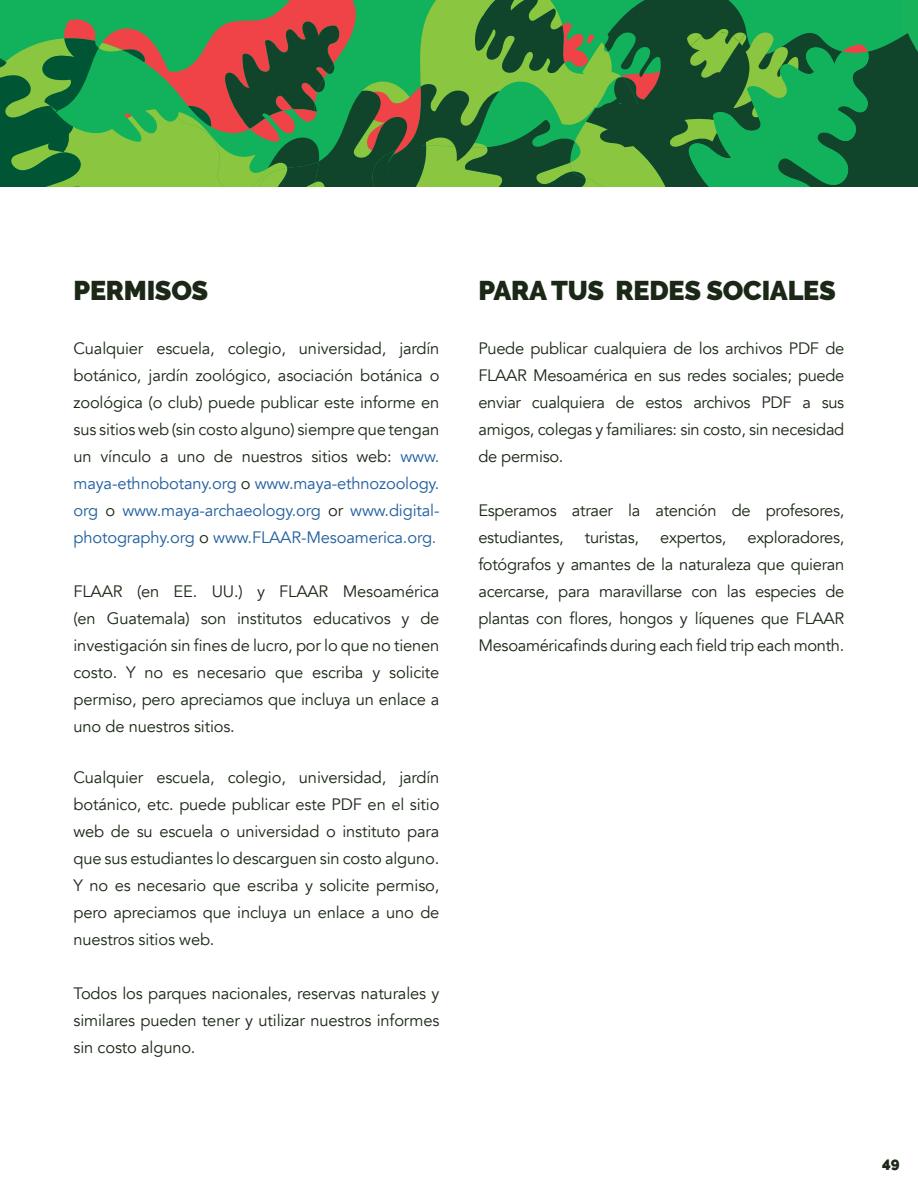
<style>
.page{position:relative;width:918px;height:1188px;background:#fff}
.page>*{position:absolute;margin:0;border:0;box-sizing:border-box;transform-origin:0 0}
.t1{font:900 27px "Raleway";letter-spacing:-.01em;color:#1b2817}
.t2{font:16.5px/27px "Avenir";letter-spacing:-.01em;color:#1b2817;text-align:justify}
.t3{font:900 15px "Raleway";color:#1b2817}
.s1{color:#215e9e}
</style>
<div class="page">
<svg style="left:0;top:0;width:918px;height:187px;background:#3c8742"></svg>
<h1 class="t1" style="left:74px;top:275px;width:136px">PERMISOS</h1>
<p class="t2" style="left:74px;top:335px;width:367px">Cualquier escuela, colegio, universidad, jardín botánico, jardín zoológico, asociación botánica o zoológica (o club) puede publicar este informe en sus sitios web (sin costo alguno) siempre que tengan un vínculo a uno de nuestros sitios web: <span class="s1">www. maya-ethnobotany.org</span> o <span class="s1">www.maya-ethnozoology. org</span> o <span class="s1">www.maya-archaeology.org</span> or <span class="s1">www.digital&shy;photography.org</span> o <span class="s1">www.FLAAR-Mesoamerica.org.</span></p>
<p class="t2" style="left:74px;top:578px;width:367px">FLAAR (en EE. UU.) y FLAAR Mesoamérica (en Guatemala) son institutos educativos y de investigación sin fines de lucro, por lo que no tienen costo. Y no es necesario que escriba y solicite permiso, pero apreciamos que incluya un enlace a uno de nuestros sitios.</p>
<p class="t2" style="left:74px;top:764px;width:367px">Cualquier escuela, colegio, universidad, jardín botánico, etc. puede publicar este PDF en el sitio web de su escuela o universidad o instituto para que sus estudiantes lo descarguen sin costo alguno.<br>Y no es necesario que escriba y solicite permiso, pero apreciamos que incluya un enlace a uno de nuestros sitios web.</p>
<p class="t2" style="left:74px;top:980px;width:367px">Todos los parques nacionales, reservas naturales y similares pueden tener y utilizar nuestros informes sin costo alguno.</p>
<h1 class="t1" style="left:478px;top:275px;width:359px">PARA TUS REDES SOCIALES</h1>
<p class="t2" style="left:478px;top:335px;width:367px">Puede publicar cualquiera de los archivos PDF de FLAAR Mesoamérica en sus redes sociales; puede enviar cualquiera de estos archivos PDF a sus amigos, colegas y familiares: sin costo, sin necesidad de permiso.</p>
<p class="t2" style="left:478px;top:497px;width:367px">Esperamos atraer la atención de profesores, estudiantes,</p>
<p class="t2" style="left:478px;top:524px;width:367px;text-indent:269px">exploradores, fotógrafos y amantes de la naturaleza que quieran acercarse, para maravillarse con las especies de plantas con flores, hongos y líquenes que FLAAR Mesoaméricafinds during each field trip each month.</p>
<p class="t2" style="left:585px;top:524px;width:56px">turistas,</p>
<p class="t2" style="left:660px;top:524px;width:68px">expertos,</p>
<p class="t3" style="left:882px;top:1154px;width:19px">49</p>
</div>
